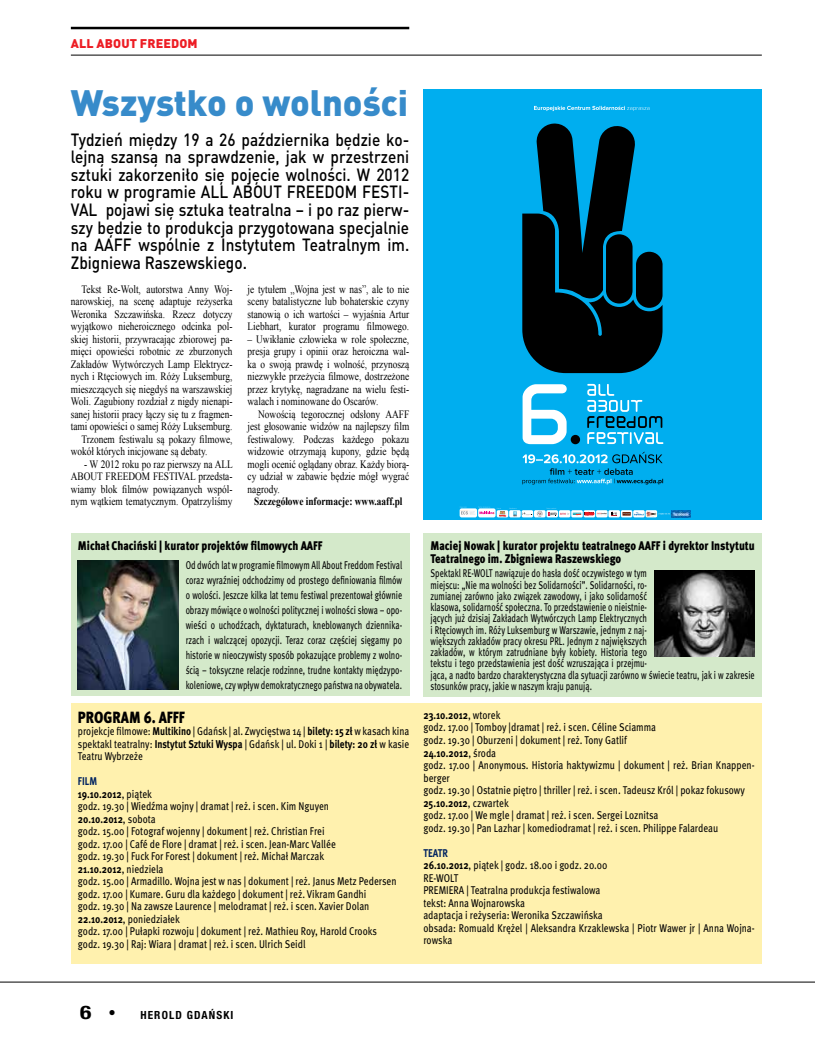
<style>
.page{position:relative;width:815px;height:1053px;background:#fff}
.page>*{position:absolute;margin:0;border:0;box-sizing:border-box;transform-origin:0 0}
.t1{font:900 36.25px "DIN Pro";color:#378bca}
.t2{font:700 condensed 18.75px "Helvetica Neue LT Pro";color:#000;scale:1.25 1}
.t3{font:500 17.5px/17.5px "DIN Pro";color:#000;text-align:justify;scale:.88 1}
.t4{font:900 16.25px "Meta Pro";color:#000;scale:.83 1}
.t5{font:900 12.5px/12.5px "Meta Pro";color:#000;scale:.83 1}
.t6{font:900 12.5px "DIN Pro";letter-spacing:.01em;color:#ed1d24}
.t7{font:11.25px/12.5px "Meta Pro";color:#000;scale:.83 1}
.t8{font:11.25px/12.5px "Times New Roman";color:#000;text-align:justify;scale:.83 1}
.t9{font:11.25px/11.2px "Meta Pro";color:#000;text-align:justify;scale:.71 1}
.t10{font:11.25px/12.5px "Meta Pro";color:#000;text-align:justify;scale:.82 1}
.t11{font:700 11.25px "Times New Roman";color:#000;scale:.83 1}
.t12{font:700 condensed 11.25px "Helvetica Neue LT Pro";letter-spacing:.1em;color:#000}
.s1{font-weight:700}
.s2{font-weight:700;color:#002360}
</style>
<div class="page">
<hr style="left:0;top:981px;width:815px;height:1px;background:#000">
<hr style="left:71px;top:55px;width:691px;height:1px;background:#000">
<hr style="left:71px;top:27px;width:338px;height:2px;background:#000">
<div style="left:71px;top:703px;width:691px;height:261px;background:#fff1ae"></div>
<div style="left:71px;top:533px;width:338px;height:163px;background:#d4e9ca"></div>
<img style="left:78px;top:560px;width:101px;height:129px">
<div style="left:423px;top:533px;width:339px;height:164px;background:#d4e9ca"></div>
<img style="left:654px;top:570px;width:101px;height:86px">
<div style="left:423px;top:89px;width:339px;height:430px;background:#00aeef"></div>
<svg style="left:534px;top:106px;width:115px;height:5px"></svg>
<img style="left:671px;top:510px;width:20px;height:7px">
<svg style="left:522px;top:123px;width:141px;height:250px"></svg>
<svg style="left:523px;top:384px;width:44px;height:60px"></svg>
<div style="left:571px;top:435px;width:9px;height:9px;background:#000;border-radius:50%"></div>
<svg style="left:587px;top:383px;width:77px;height:61px"></svg>
<svg style="left:522px;top:452px;width:141px;height:32px"></svg>
<svg style="left:460px;top:506px;width:210px;height:11px"></svg>
<p class="t6" style="left:71px;top:34px;width:126px">all about freedom</p>
<h1 class="t1" style="left:71px;top:79px;width:339px">Wszystko o wolności</h1>
<p class="t3" style="left:71px;top:130px;width:386px">Tydzień między 19 a 26 października będzie ko&shy;lejną szansą na sprawdzenie, jak w przestrzeni sztuki zakorzeniło się pojęcie wolności. W 2012 roku w programie ALL ABOUT FREEDOM FESTI-VAL pojawi się sztuka teatralna – i po raz pierw&shy;szy będzie to produkcja przygotowana specjalnie na AAFF wspólnie z Instytutem Teatralnym im.<br>Zbigniewa Raszewskiego.</p>
<p class="t8" style="left:81px;top:282px;width:184px">Tekst Re-Wolt, autorstwa Anny Woj-</p>
<p class="t8" style="left:71px;top:295px;width:196px">narowskiej, na scenę adaptuje reżyserka</p>
<p class="t8" style="left:71px;top:307px;width:196px">Weronika Szczawińska. Rzecz dotyczy</p>
<p class="t8" style="left:71px;top:320px;width:196px">wyjątkowo nieheroicznego odcinka pol-</p>
<p class="t8" style="left:71px;top:332px;width:196px">skiej historii, przywracając zbiorowej pa-</p>
<p class="t8" style="left:71px;top:345px;width:196px">mięci opowieści robotnic ze zburzonych</p>
<p class="t8" style="left:71px;top:357px;width:196px">Zakładów Wytwórczych Lamp Elektrycz-</p>
<p class="t8" style="left:71px;top:370px;width:196px">nych i Rtęciowych im. Róży Luksemburg,</p>
<p class="t8" style="left:71px;top:382px;width:196px">mieszczących się niegdyś na warszawskiej</p>
<p class="t8" style="left:71px;top:395px;width:196px">Woli. Zagubiony rozdział z nigdy nienapi-</p>
<p class="t8" style="left:71px;top:407px;width:196px">sanej historii pracy łączy się tu z fragmen-</p>
<p class="t8" style="left:71px;top:420px;width:196px">tami opowieści o samej Róży Luksemburg.</p>
<p class="t8" style="left:81px;top:432px;width:184px">Trzonem festiwalu są pokazy filmowe,</p>
<p class="t8" style="left:71px;top:445px;width:166px">wokół których inicjowane są debaty.</p>
<p class="t8" style="left:71px;top:457px;width:197px;text-indent:13px">- W 2012 roku po raz pierwszy na ALL ABOUT FREEDOM FESTIVAL przedsta&shy;wiamy blok filmów powiązanych wspól&shy;nym wątkiem tematycznym. Opatrzyliśmy</p>
<p class="t8" style="left:248px;top:282px;width:196px">je tytułem „Wojna jest w nas”, ale to nie sceny batalistyczne lub bohaterskie czyny stanowią o ich wartości – wyjaśnia Artur Liebhart, kurator programu filmowego.</p>
<p class="t8" style="left:248px;top:332px;width:196px">– Uwikłanie człowieka w role społeczne, presja grupy i opinii oraz heroiczna wal&shy;ka o swoją prawdę i wolność, przynoszą niezwykłe przeżycia filmowe, dostrzeżone przez krytykę, nagradzane na wielu festi&shy;walach i nominowane do Oscarów.</p>
<p class="t8" style="left:248px;top:407px;width:196px;text-indent:11px">Nowością tegorocznej odsłony AAFF jest głosowanie widzów na najlepszy film festiwalowy. Podczas każdego pokazu widzowie otrzymają kupony, gdzie będą mogli ocenić oglądany obraz. Każdy biorą&shy;cy udział w zabawie będzie mógł wygrać nagrody.</p>
<p class="t11" style="left:254px;top:493px;width:180px">Szczegółowe informacje: www.aaff.pl</p>
<p class="t5" style="left:78px;top:540px;width:296px">Michał Chaciński | kurator projektów filmowych AAFF</p>
<p class="t9" style="left:186px;top:557px;width:307px;line-height:15px">Od dwóch lat w programie filmowym All About Freddom Festival coraz wyraźniej odchodzimy od prostego definiowania filmów o wolości. Jeszcze kilka lat temu festiwal prezentował głównie obrazy mówiące o wolności politycznej i wolności słowa – opo&shy;wieści o uchodźcach, dyktaturach, kneblowanych dziennika&shy;rzach i walczącej opozycji. Teraz coraz częściej sięgamy po historie w nieoczywisty sposób pokazujące problemy z wolno&shy;ścią – toksyczne relacje rodzinne, trudne kontakty międzypo&shy;koleniowe, czy wpływ demokratycznego państwa na obywatela.</p>
<h3 class="t4" style="left:78px;top:706px;width:130px">PROGRAM 6. AFFF</h3>
<p class="t10" style="left:78px;top:725px;width:406px">projekcje filmowe: <span class="s1">Multikino</span> | Gdańsk | al. Zwycięstwa 14 | <span class="s1">bilety: 15 zł</span> w kasach kina spektakl teatralny: <span class="s1">Instytut Sztuki Wyspa</span> | Gdańsk | ul. Doki 1 | <span class="s1">bilety: 20 zł</span> w kasie Teatru Wybrzeże</p>
<p class="t7" style="left:78px;top:775px;width:385px"><span class="s2">FILM<br></span><span class="s1">19.10.2012</span>, piątek<br>godz. 19.30 | Wiedźma wojny | dramat | reż. i scen. Kim Nguyen<br><span class="s1">20.10.2012</span>, sobota<br>godz. 15.00 | Fotograf wojenny | dokument | reż. Christian Frei<br>godz. 17.00 | Café de Flore | dramat | reż. i scen. Jean-Marc Vallée<br>godz. 19.30 | Fuck For Forest | dokument | reż. Michał Marczak<br><span class="s1">21.10.2012</span>, niedziela<br>godz. 15.00 | Armadillo. Wojna jest w nas | dokument | reż. Janus Metz Pedersen godz. 17.00 | Kumare. Guru dla każdego | dokument | reż. Vikram Gandhi<br>godz. 19.30 | Na zawsze Laurence | melodramat | reż. i scen. Xavier Dolan <span class="s1">22.10.2012</span>, poniedziałek<br>godz. 17.00 | Pułapki rozwoju | dokument | reż. Mathieu Roy, Harold Crooks godz. 19.30 | Raj: Wiara | dramat | reż. i scen. Ulrich Seidl</p>
<p class="t5" style="left:431px;top:540px;width:392px">Maciej Nowak | kurator projektu teatralnego AAFF i dyrektor Instytutu<br>Teatralnego im. Zbigniewa Raszewskiego</p>
<p class="t9" style="left:431px;top:568px;width:458px;text-align:left">Spektakl RE-WOLT nawiązuje do hasła dość oczywistego w tym<br>miejscu: „Nie ma wolności bez Solidarności”. Solidarności, ro-<br>zumianej zarówno jako związek zawodowy, i jako solidarność<br>klasowa, solidarność społeczna. To przedstawienie o nieistnie-<br>jących już dzisiaj Zakładach Wytwórczych Lamp Elektrycznych<br>i Rtęciowych im. Róży Luksemburg w Warszawie, jednym z naj-<br>większych zakładów pracy okresu PRL. Jednym z największych<br>zakładów, w którym zatrudniane były kobiety. Historia tego<br>tekstu i tego przedstawienia jest dość wzruszająca i przejmu-<br>jąca, a nadto bardzo charakterystyczna dla sytuacji zarówno w świecie teatru, jak i w zakresie stosunków pracy, jakie w naszym kraju panują.</p>
<p class="t7" style="left:423px;top:709px;width:401px"><span class="s1">23.10.2012</span>, wtorek<br>godz. 17.00 | Tomboy |dramat | reż. i scen. Céline Sciamma<br>godz. 19.30 | Oburzeni | dokument | reż. Tony Gatlif<br><span class="s1">24.10.2012</span>, środa<br>godz. 17.00 | Anonymous. Historia haktywizmu | dokument | reż. Brian Knappen&shy;berger<br>godz. 19.30 | Ostatnie piętro | thriller | reż. i scen. Tadeusz Król | pokaz fokusowy <span class="s1">25.10.2012</span>, czwartek<br>godz. 17.00 | We mgle | dramat | reż. i scen. Sergei Loznitsa<br>godz. 19.30 | Pan Lazhar | komediodramat | reż. i scen. Philippe Falardeau</p>
<p class="t7" style="left:423px;top:846px;width:401px"><span class="s2">TEATR<br></span><span class="s1">26.10.2012</span>, piątek | godz. 18.00 i godz. 20.00<br>RE-WOLT<br>PREMIERA | Teatralna produkcja festiwalowa<br>tekst: Anna Wojnarowska<br>adaptacja i reżyseria: Weronika Szczawińska<br>obsada: Romuald Krężel | Aleksandra Krzaklewska | Piotr Wawer jr | Anna Wojna&shy;rowska</p>
<h2 class="t2" style="left:80px;top:1001px;width:30px">6 •</h2>
<p class="t12" style="left:140px;top:1008px;width:94px">HEROLD GDAŃSKI</p>
</div>
